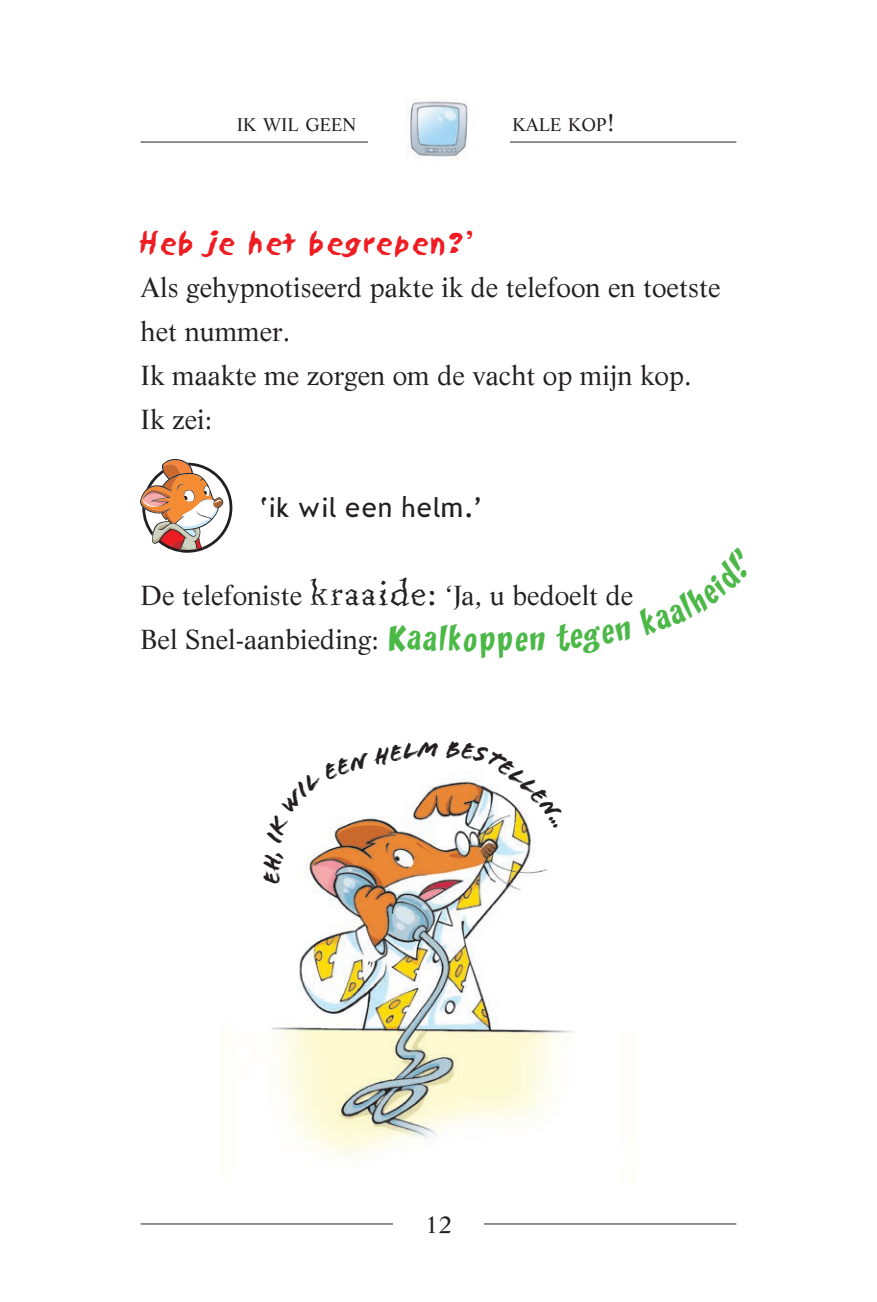
<style>
.page{position:relative;width:877px;height:1302px;background:#fff}
.page>*{position:absolute;margin:0;border:0;box-sizing:border-box;transform-origin:0 0}
.t1{font:30px "CC Zoinks";color:#4cb848}
.t2{font:27px/44px "Life";color:#231f20}
.t3{font:27px "Sand";color:#ee1d23}
.t4{font:27px "Alexies";color:#231f20}
.t5{font:24px "Life";color:#231f20}
.t6{font:18px "Life";color:#231f20}
.s1{font-size:24px}
.s2{font-family:"Quake";font-size:36px}
</style>
<div class="page">
<hr style="left:141px;top:142px;width:595px;height:1px;background:#231f20">
<div style="left:368px;top:85px;width:141px;height:95px;background:#fff"></div>
<hr style="left:141px;top:1223px;width:595px;height:1px;background:#231f20">
<div style="left:393px;top:1199px;width:91px;height:50px;background:#fff"></div>
<img style="left:221px;top:784px;width:353px;height:374px">
<img style="left:406px;top:100px;width:62px;height:60px">
<svg style="left:140px;top:459px;width:92px;height:94px"></svg>
<svg style="left:263px;top:852px;width:21px;height:32px"></svg>
<svg style="left:266px;top:784px;width:172px;height:60px"></svg>
<img style="left:446px;top:773px;width:116px;height:55px">
<p class="t6" style="left:237px;top:113px;width:121px">IK WIL GEEN</p>
<p class="t6" style="left:512px;top:113px;width:104px">KALE KOP<span class="s1">!</span></p>
<p class="t3" style="left:141px;top:228px;width:335px">Heb je het begrepen?’</p>
<p class="t2" style="left:141px;top:265px;width:581px">Als gehypnotiseerd pakte ik de telefoon en toetste het nummer.<br>Ik maakte me zorgen om de vacht op mijn kop.<br>Ik zei:</p>
<p class="t4" style="left:259px;top:492px;width:224px">‘ik wil een helm.’</p>
<p class="t2" style="left:141px;top:573px;width:494px">De telefoniste <span class="s2">kraaide:</span> ‘Ja, u bedoelt de<br>Bel Snel-aanbieding:</p>
<p class="t1" style="left:498px;top:623px;width:17px">p</p>
<p class="t5" style="left:425px;top:1210px;width:28px">12</p>
</div>
